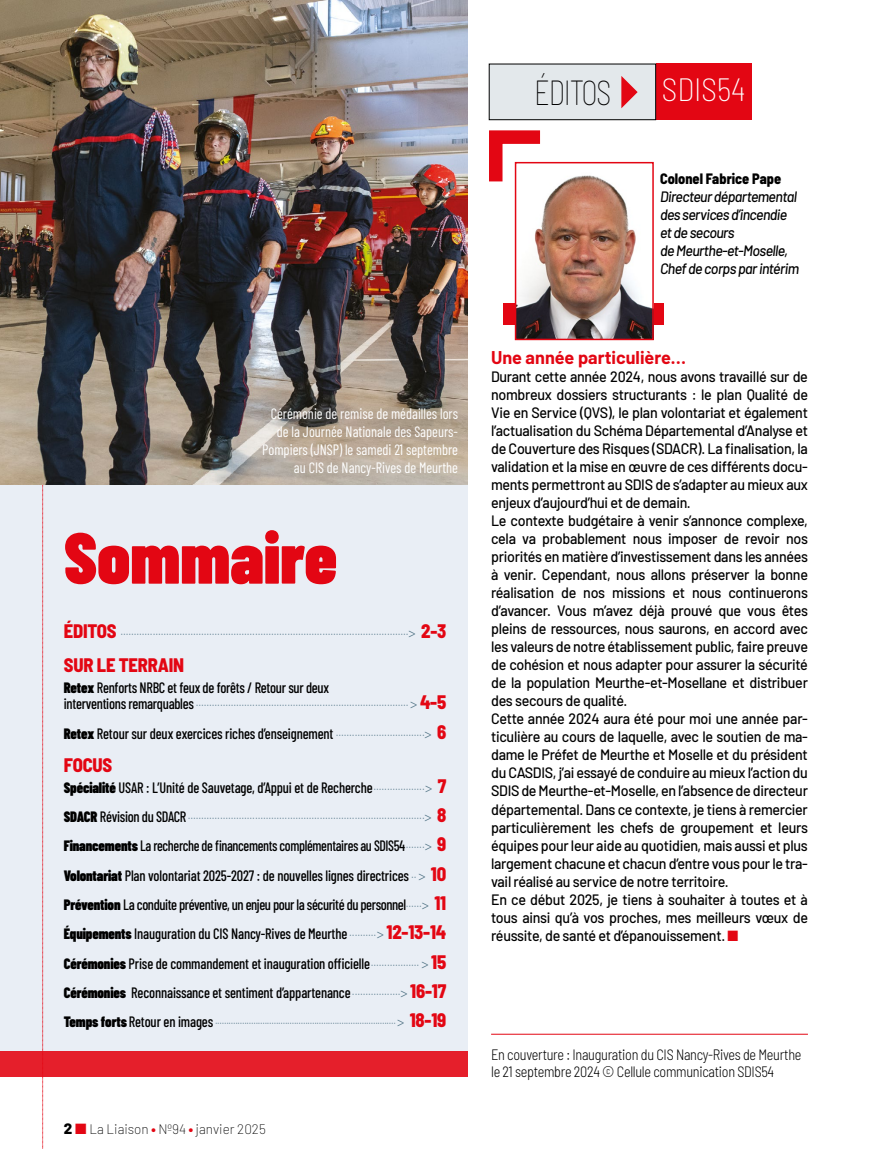
<style>
.page{position:relative;width:893px;height:1149px;background:#fff}
.page>*{position:absolute;margin:0;border:0;box-sizing:border-box;transform-origin:0 0}
.t1{font:900 72px "Barlow Condensed";color:#e30613}
.t2{font:100 semi-condensed 35.55px "Barlow";letter-spacing:-.04em;color:#000;scale:.85 1}
.t3{font:200 semi-condensed 31.5px "Barlow";color:#fff}
.t4{font:800 semi-condensed 19.5px "Barlow";letter-spacing:-.01em;color:#e30613;scale:.95 1}
.t5{font:700 18px "Barlow";color:#e30613}
.t6{font:500 15px/18px "Barlow";letter-spacing:-.02em;color:#000;scale:.95 1}
.t7{font:500 15px/29.2px "Barlow Condensed";letter-spacing:-.01em;color:#000;text-align:justify;scale:.92 1}
.t8{font:500 15px "Barlow Condensed";letter-spacing:-.01em;color:#000;scale:.95 1}
.t9{font:15px/18px "Barlow Condensed";color:#fff;text-align:right;scale:.95 1}
.t10{font:italic 500 15px/18px "Barlow";letter-spacing:-.04em;color:#000;scale:.95 1}
.t11{font:300 semi-condensed 15px/16.5px "Barlow";letter-spacing:-.02em;color:#000;scale:.95 1}
.t12{font:800 semi-condensed 15px "Barlow";color:#000;scale:.95 1}
.t13{font:200 13.5px "Barlow";color:#000}
.t14{font:300 10.5px "Barlow";color:#4e7183;scale:.95 1}
.t15{font:300 10.5px "Barlow";color:#4e7183;scale:.86 1}
.s1{font-weight:800;font-stretch:semi-condensed;font-size:19.5px;color:#e30613}
.s2{font-size:15px}
.s3{font-weight:900}
.s4{font-family:"Barlow Condensed";font-weight:500;font-size:15px;color:#000}
.s5{font-family:"Barlow";font-weight:300;color:#4e7183}
.s6{font-family:"Barlow";font-weight:800;font-stretch:semi-condensed;font-size:19.5px;color:#e30613}
.s7{font-family:"Barlow Condensed";font-weight:900;font-size:15px;color:#000}
.s8{font-weight:800;font-size:15px}
.s9{color:#e30613}
.s10{font-family:"Barlow Condensed";font-weight:900;color:#e30613}
</style>
<div class="page">
<div style="left:0;top:218px;width:468px;height:833px;background:#e9eef5"></div>
<svg style="left:42px;top:484px;width:2px;height:665px"></svg>
<div style="left:656px;top:64px;width:95px;height:56px;background:#e30613"></div>
<div style="left:503px;top:303px;width:161px;height:22px;background:#e30613"></div>
<img style="left:518px;top:175px;width:133px;height:162px">
<div style="left:515px;top:162px;width:139px;height:178px;border:2px solid #e30613"></div>
<div style="left:489px;top:64px;width:167px;height:56px;background:#e3e8eb"></div>
<svg style="left:621px;top:76px;width:17px;height:32px"></svg>
<div style="left:489px;top:64px;width:167px;height:56px;border:1px solid #000"></div>
<svg style="left:489px;top:130px;width:65px;height:65px"></svg>
<div style="left:0;top:1050px;width:468px;height:26px;background:#e51f2b"></div>
<hr style="left:491px;top:1033px;width:317px;height:1px;background:#e30613">
<img style="left:0;top:0;width:468px;height:484px">
<p class="t9" style="left:262px;top:403px;width:208px">Cérémonie de remise de médailles lors de la Journée Nationale des Sapeurs-Pompiers (JNSP) le samedi 21 septembre au CIS de Nancy-Rives de Meurthe</p>
<h1 class="t1" style="left:64px;top:506px;width:275px">Sommaire</h1>
<p class="t14" style="left:64px;top:624px;width:404px"><span class="s1">ÉDITOS</span> ...........................................................................................................<span class="s2">&gt;</span> <span class="s1">2-3</span></p>
<h3 class="t4" style="left:64px;top:650px;width:128px">SUR LE TERRAIN</h3>
<p class="t8" style="left:64px;top:676px;width:281px"><span class="s3">Retex</span> Renforts NRBC et feux de forêts / Retour sur deux</p>
<p class="t14" style="left:64px;top:694px;width:404px"><span class="s4">interventions remarquables</span> ............................................................................... <span class="s2">&gt;</span> <span class="s1">4-5</span></p>
<p class="t8" style="left:64px;top:722px;width:404px"><span class="s3">Retex</span> Retour sur deux exercices riches d’enseignement <sup>.................................</sup><span class="s5">&gt;</span> <span class="s6">6</span></p>
<h3 class="t4" style="left:64px;top:750px;width:53px">FOCUS</h3>
<p class="t8" style="left:64px;top:776px;width:404px"><span class="s3">Spécialité</span> USAR : L’Unité de Sauvetage, d’Appui et de Recherche<sup>...................</sup><span class="s5">&gt;</span> <span class="s6">7</span></p>
<p class="t14" style="left:64px;top:807px;width:404px"><span class="s7">SDACR</span> <span class="s4">Révision du SDACR</span>........................................................................................<span class="s2">&gt;</span> <span class="s1">8</span></p>
<p class="t7" style="left:64px;top:830px;width:417px"><span class="s3">Financements</span> La recherche de financements complémentaires au SDIS54<sup>.......</sup><span class="s5">&gt;</span> <span class="s6">9<br></span><span class="s3">Volontariat</span> Plan volontariat 2025-2027 : de nouvelles lignes directrices <sup>..</sup> <span class="s5">&gt;</span> <span class="s6">10<br></span><span class="s3">Prévention</span> La conduite préventive, un enjeu pour la sécurité du personnel<sup>......</sup><span class="s5">&gt;</span> <span class="s6">11<br></span><span class="s3">Équipements</span> Inauguration du CIS Nancy-Rives de Meurthe <sup>..........</sup><span class="s5">&gt;</span> <span class="s6">12-13-14<br></span><span class="s3">Cérémonies</span> Prise de commandement et inauguration officielle<sup>..................</sup> <span class="s5">&gt;</span> <span class="s6">15<br></span><span class="s3">Cérémonies</span> Reconnaissance et sentiment d’appartenance<sup>..................</sup><span class="s5">&gt;</span> <span class="s6">16-17</span></p>
<p class="t15" style="left:64px;top:1012px;width:446px"><span class="s7">Temps forts</span> <span class="s4">Retour en images</span> ................................................................................ <span class="s2">&gt;</span> <span class="s1">18-19</span></p>
<p class="t13" style="left:64px;top:1119px;width:204px"><span class="s8">2</span> <span class="s9">■</span> La Liaison <span class="s10">•</span> Nº94 <span class="s10">•</span> janvier 2025</p>
<h2 class="t2" style="left:534px;top:66px;width:92px">ÉDITOS</h2>
<h3 class="t3" style="left:662px;top:67px;width:85px">SDIS54</h3>
<p class="t12" style="left:660px;top:168px;width:129px">Colonel Fabrice Pape</p>
<p class="t10" style="left:660px;top:186px;width:148px">Directeur départemental des services d’incendie et de secours<br>de Meurthe-et-Moselle,<br>Chef de corps par intérim</p>
<p class="t5" style="left:491px;top:344px;width:197px">Une année particulière…</p>
<p class="t6" style="left:491px;top:366px;width:335px">Durant cette année 2024, nous avons travaillé sur de nombreux dossiers structurants : le plan Qualité de Vie en Service (QVS), le plan volontariat et également l’actualisation du Schéma Départemental d’Analyse et de Couverture des Risques (SDACR). La finalisation, la validation et la mise en œuvre de ces différents docu&shy;ments permettront au SDIS de s’adapter au mieux aux enjeux d’aujourd’hui et de demain.<br>Le contexte budgétaire à venir s’annonce complexe, cela va probablement nous imposer de revoir nos priorités en matière d’investissement dans les années à venir. Cependant, nous allons préserver la bonne réalisation de nos missions et nous continuerons d’avancer. Vous m’avez déjà prouvé que vous êtes pleins de ressources, nous saurons, en accord avec les valeurs de notre établissement public, faire preuve de cohésion et nous adapter pour assurer la sécurité de la population Meurthe-et-Mosellane et distribuer des secours de qualité.<br>Cette année 2024 aura été pour moi une année par&shy;ticulière au cours de laquelle, avec le soutien de ma&shy;dame le Préfet de Meurthe et Moselle et du président du CASDIS, j’ai essayé de conduire au mieux l’action du SDIS de Meurthe-et-Moselle, en l’absence de directeur départemental. Dans ce contexte, je tiens à remercier particulièrement les chefs de groupement et leurs équipes pour leur aide au quotidien, mais aussi et plus largement chacune et chacun d’entre vous pour le tra&shy;vail réalisé au service de notre territoire.<br>En ce début 2025, je tiens à souhaiter à toutes et à tous ainsi qu’à vos proches, mes meilleurs vœux de réussite, de santé et d’épanouissement. <span class="s9">■</span></p>
<p class="t11" style="left:491px;top:1044px;width:328px">En couverture : Inauguration du CIS Nancy-Rives de Meurthe le 21 septembre 2024 © Cellule communication SDIS54</p>
</div>
